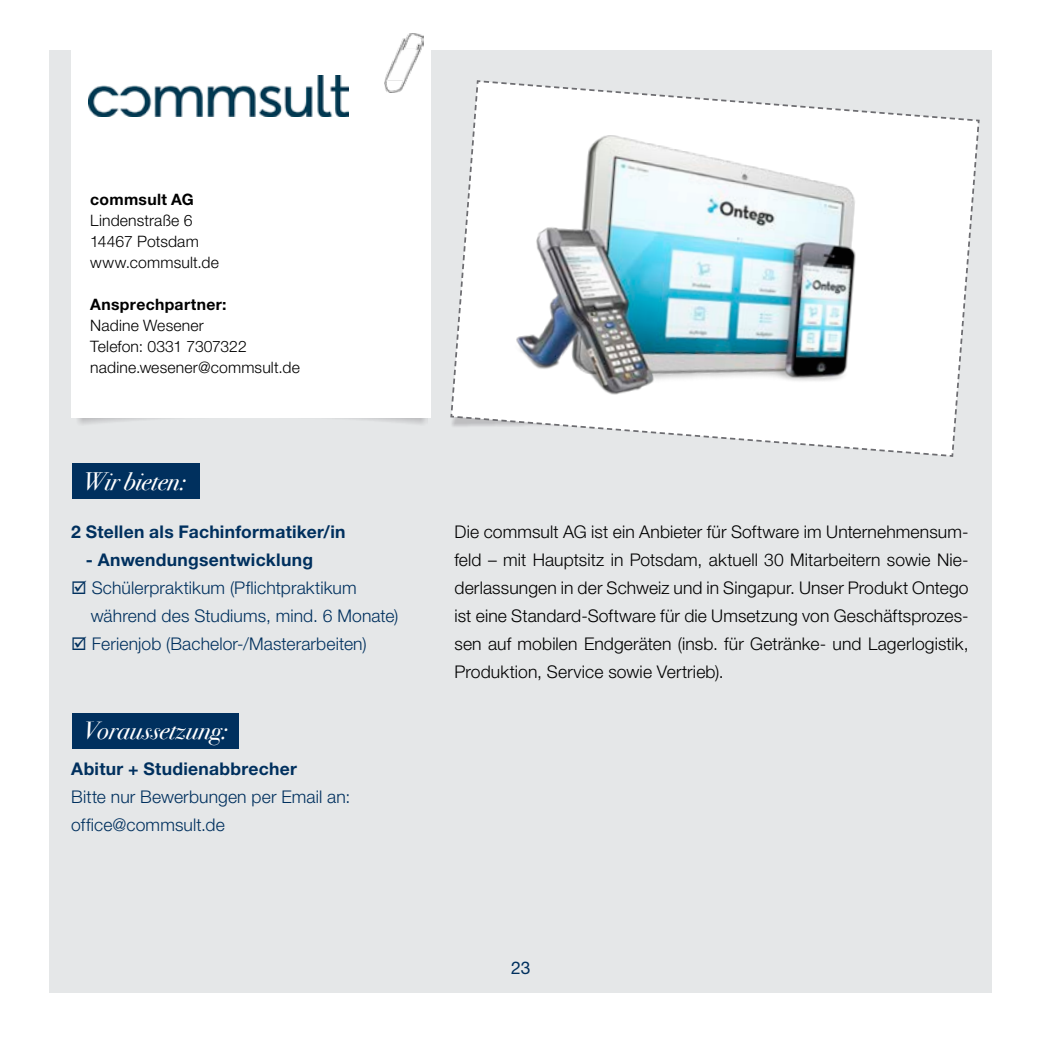
<style>
.page{position:relative;width:1042px;height:1042px;background:#fff}
.page>*{position:absolute;margin:0;border:0;box-sizing:border-box;transform-origin:0 0}
.t1{font:italic 25.2px "Bodoni Svty Two ITCTT";color:#fff}
.t2{font:300 17.5px/28px "Helvetica Neue LT Std";letter-spacing:.005em;color:#000;text-align:justify}
.t3{font:300 17.5px/28px "Helvetica Neue LT Std";letter-spacing:.005em;color:#00305e}
.t4{font:700 17.5px "Helvetica Neue LT Std";letter-spacing:.015em;color:#00305e}
.t5{font:17.5px "Helvetica Neue LT Std";color:#00305e}
.t6{font:300 15.75px/21px "Helvetica Neue LT Std";letter-spacing:.01em;color:#000}
.t7{font:700 15.75px "Helvetica Neue LT Std";letter-spacing:.02em;color:#000}
</style>
<div class="page">
<div style="left:50px;top:50px;width:942px;height:942px;background:#e5e7e8"></div>
<div style="left:71px;top:50px;width:360px;height:368px;background:#fff"></div>
<img style="left:384px;top:33px;width:40px;height:59px">
<div style="left:72px;top:463px;width:128px;height:36px;background:#00305e"></div>
<div style="left:72px;top:713px;width:167px;height:35px;background:#00305e"></div>
<svg style="left:450px;top:80px;width:530px;height:377px"></svg>
<img style="left:469px;top:99px;width:492px;height:341px">
<img style="left:88px;top:75px;width:261px;height:41px">
<p class="t7" style="left:90px;top:189px;width:105px">commsult AG</p>
<p class="t6" style="left:90px;top:209px;width:130px">Lindenstraße 6<br>14467 Potsdam www.commsult.de</p>
<p class="t7" style="left:90px;top:294px;width:138px">Ansprechpartner:</p>
<p class="t6" style="left:90px;top:314px;width:211px">Nadine Wesener<br>Telefon: 0331 7307322 nadine.wesener@commsult.de</p>
<h1 class="t1" style="left:83px;top:459px;width:104px">Wir bieten:</h1>
<p class="t4" style="left:71px;top:521px;width:276px">2 Stellen als Fachinformatiker/in</p>
<p class="t4" style="left:86px;top:549px;width:229px">- Anwendungsentwicklung</p>
<p class="t3" style="left:91px;top:573px;width:309px;text-indent:-19px">☑ Schülerpraktikum (Pflichtpraktikum während des Studiums, mind. 6 Monate)</p>
<p class="t3" style="left:71px;top:629px;width:297px">☑ Ferienjob (Bachelor-/Masterarbeiten)</p>
<h1 class="t1" style="left:83px;top:708px;width:146px">Voraussetzung:</h1>
<p class="t4" style="left:71px;top:758px;width:227px">Abitur + Studienabbrecher</p>
<p class="t3" style="left:71px;top:782px;width:280px">Bitte nur Bewerbungen per Email an: office@commsult.de</p>
<p class="t2" style="left:454px;top:518px;width:515px">Die commsult AG ist ein Anbieter für Software im Unternehmensum&shy;feld – mit Hauptsitz in Potsdam, aktuell 30 Mitarbeitern sowie Nie&shy;derlassungen in der Schweiz und in Singapur. Unser Produkt Ontego ist eine Standard-Software für die Umsetzung von Geschäftsprozes&shy;sen auf mobilen Endgeräten (insb. für Getränke- und Lagerlogistik, Produktion, Service sowie Vertrieb).</p>
<p class="t5" style="left:511px;top:957px;width:21px">23</p>
</div>
